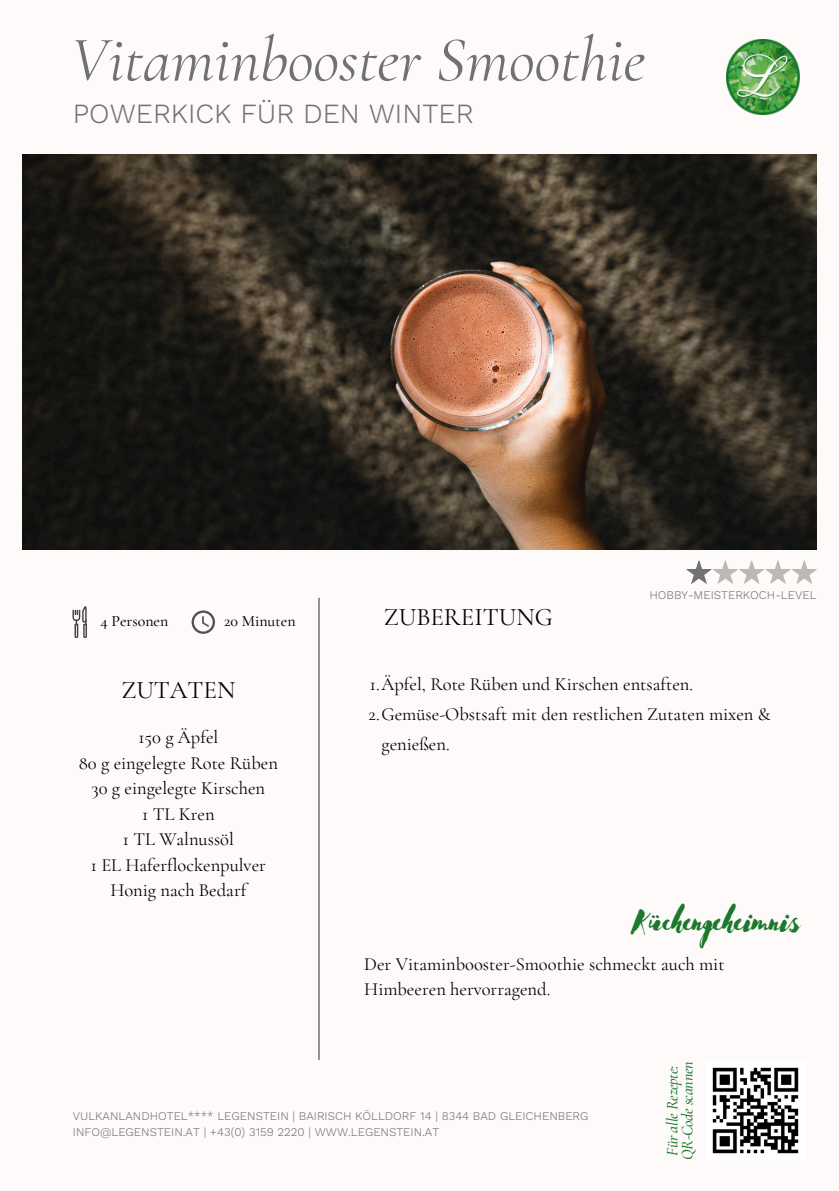
<style>
.page{position:relative;width:839px;height:1191px;background:#fff}
.page>*{position:absolute;margin:0;border:0;box-sizing:border-box;transform-origin:0 0}
.t1{font:italic 64.2px "Cormorant Garamond";color:#707173}
.t2{font:36px "Advetime";color:#1c782d}
.t3{font:300 27.8px "Work Sans";color:#707173}
.t4{font:25.2px "Cormorant Garamond";color:#000}
.t5{font:18.6px/25.6px "Cormorant Garamond";color:#000}
.t6{font:italic 500 16px/14.6px "Cormorant Garamond";letter-spacing:-.02em;color:#1c782d}
.t7{font:500 15.8px "Cormorant Garamond";color:#000}
.t8{font:300 11.8px "Work Sans";color:#707173}
</style>
<div class="page">
<div style="left:0;top:0;width:838px;height:1191px;background:#fdfaf9"></div>
<img style="left:23px;top:155px;width:793px;height:394px">
<svg style="left:686px;top:560px;width:130px;height:24px"></svg>
<hr style="left:318px;top:598px;width:2px;height:462px;background:#707173">
<svg style="left:191px;top:610px;width:24px;height:24px"></svg>
<svg style="left:72px;top:606px;width:15px;height:32px"></svg>
<img style="left:726px;top:40px;width:73px;height:75px">
<img style="left:712px;top:1067px;width:87px;height:87px">
<p class="t1" style="left:70px;top:21px;width:576px">Vitaminbooster Smoothie</p>
<h5 class="t3" style="left:73px;top:97px;width:402px">POWERKICK FÜR DEN WINTER</h5>
<h5 class="t7" style="left:101px;top:611px;width:69px">4 Personen</h5>
<h3 class="t7" style="left:224px;top:611px;width:73px">20 Minuten</h3>
<h3 class="t4" style="left:121px;top:675px;width:116px">ZUTATEN</h3>
<p class="t5" style="left:79px;top:724px;width:200px;text-align:center">150 g Äpfel<br>80 g eingelegte Rote Rüben<br>30 g eingelegte Kirschen<br>1 TL Kren<br>1 TL Walnussöl<br>1 EL Haferflockenpulver<br>Honig nach Bedarf</p>
<p class="t4" style="left:384px;top:602px;width:170px">ZUBEREITUNG</p>
<h4 class="t8" style="left:649px;top:588px;width:169px">HOBBY-MEISTERKOCH-LEVEL</h4>
<h3 class="t5" style="left:370px;top:672px;width:325px">1.Äpfel, Rote Rüben und Kirschen entsaften.</h3>
<p class="t5" style="left:381px;top:699px;width:390px;line-height:30px;text-indent:-13px">2.Gemüse-Obstsaft mit den restlichen Zutaten mixen &amp; genießen.</p>
<p class="t2" style="left:633px;top:895px;width:167px">Küchengeheimnis</p>
<p class="t5" style="left:364px;top:951px;width:362px">Der Vitaminbooster-Smoothie schmeckt auch mit<br>Himbeeren hervorragend.</p>
<h4 class="t8" style="left:73px;top:1109px;width:517px">VULKANLANDHOTEL**** LEGENSTEIN | BAIRISCH KÖLLDORF 14 | 8344 BAD GLEICHENBERG</h4>
<h5 class="t8" style="left:73px;top:1125px;width:368px">INFO@LEGENSTEIN.AT | +43(0) 3159 2220 | WWW.LEGENSTEIN.AT</h5>
<p class="t6" style="left:665px;top:1160px;width:100px;rotate:-90deg">Für alle Rezepte:<br>QR-Code scannen</p>
</div>
